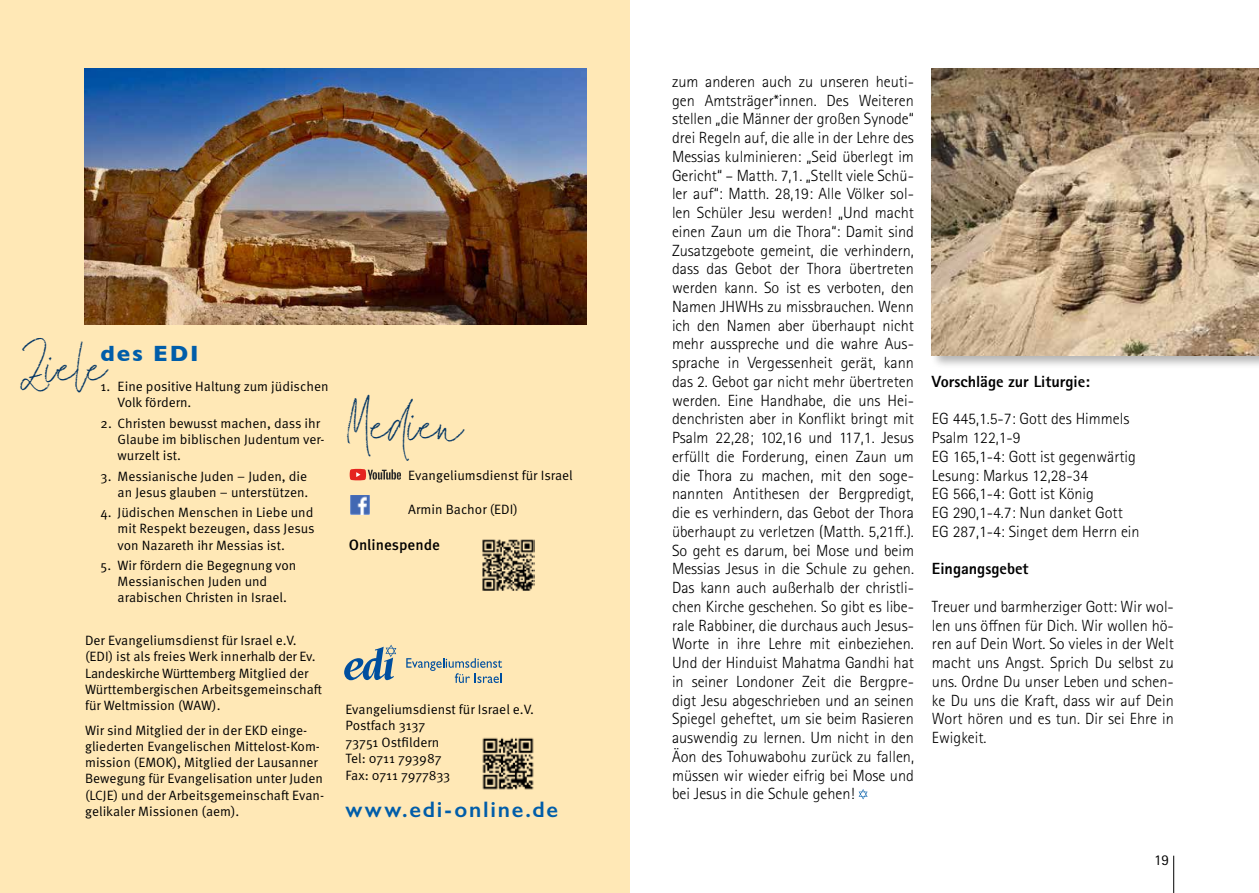
<style>
.page{position:relative;width:1259px;height:893px;background:#fff}
.page>*{position:absolute;margin:0;border:0;box-sizing:border-box;transform-origin:0 0}
.t1{font:45px "Sunday Morning Script";letter-spacing:-.01em;color:#003464}
.t2{font:600 22.5px "Gill Sans";letter-spacing:.08em;color:#005da9}
.t3{font:700 22.5px "Gill Sans";letter-spacing:.085em;color:#005da9}
.t4{font:300 16.2px/18.8px "Rotis Sans Serif Pro";color:#000;text-align:justify}
.t5{font:800 16.2px "Rotis Sans Serif Pro";color:#000}
.t6{font:500 15px "Meta OT";color:#000}
.t7{font:15px "Rotis Sans Serif Pro";color:#000}
.t8{font:13.5px/16.2px "Meta OT Norm";color:#000}
</style>
<div class="page">
<hr style="left:1173px;top:856px;width:1px;height:37px;background:#000">
<div style="left:0;top:0;width:629px;height:893px;background:#ffe8b6"></div>
<img style="left:85px;top:68px;width:502px;height:256px">
<svg style="left:344px;top:645px;width:52px;height:35px"></svg>
<svg style="left:406px;top:658px;width:96px;height:25px"></svg>
<img style="left:482px;top:737px;width:52px;height:53px">
<svg style="left:350px;top:469px;width:51px;height:11px"></svg>
<img style="left:350px;top:495px;width:19px;height:19px">
<img style="left:482px;top:539px;width:52px;height:52px">
<svg style="left:858px;top:789px;width:9px;height:10px"></svg>
<div style="left:929px;top:66px;width:330px;height:303px;background:#000;opacity:.3"></div>
<img style="left:932px;top:68px;width:327px;height:287px">
<h1 class="t1" style="left:20px;top:340px;width:87px">Ziele</h1>
<h2 class="t3" style="left:101px;top:335px;width:99px">des EDI</h2>
<p class="t8" style="left:118px;top:378px;width:212px;text-indent:-17px">1. Eine positive Haltung zum jüdischen<br>Volk fördern.</p>
<p class="t8" style="left:118px;top:415px;width:208px;text-indent:-17px">2. Christen bewusst machen, dass ihr<br>Glaube im biblischen Judentum ver&shy;wurzelt ist.</p>
<p class="t8" style="left:101px;top:468px;width:209px;text-align:right">3. Messianische Juden – Juden, die an Jesus glauben – unterstützen.</p>
<p class="t8" style="left:118px;top:505px;width:199px;text-align:justify;text-indent:-17px">4. Jüdischen Menschen in Liebe und mit Respekt bezeugen, dass Jesus von Nazareth ihr Messias ist.</p>
<p class="t8" style="left:118px;top:557px;width:180px;text-indent:-17px">5. Wir fördern die Begegnung von<br>Messianischen Juden und arabischen Christen in Israel.</p>
<p class="t8" style="left:85px;top:633px;width:239px">Der Evangeliumsdienst für Israel e.V. (EDI) ist als freies Werk innerhalb der Ev.<br>Landeskirche Württemberg Mitglied der Württembergischen Arbeitsgemeinschaft für Weltmission (WAW).</p>
<p class="t8" style="left:85px;top:722px;width:240px">Wir sind Mitglied der in der EKD einge&shy;gliederten Evangelischen Mittelost-Kom&shy;mission (EMOK), Mitglied der Lausanner Bewegung für Evangelisation unter Juden (LCJE) und der Arbeitsgemeinschaft Evan&shy;gelikaler Missionen (aem).</p>
<h1 class="t1" style="left:345px;top:399px;width:120px">Medien</h1>
<p class="t8" style="left:408px;top:468px;width:166px">Evangeliumsdienst für Israel</p>
<p class="t8" style="left:408px;top:501px;width:111px">Armin Bachor (EDI)</p>
<p class="t6" style="left:349px;top:535px;width:93px">Onlinespende</p>
<p class="t8" style="left:345px;top:701px;width:190px">Evangeliumsdienst für Israel e.V.<br>Postfach 3137<br>73751 Ostfildern<br>Tel: 0711 793987<br>Fax: 0711 7977833</p>
<h2 class="t2" style="left:345px;top:796px;width:214px">www.edi-online.de</h2>
<p class="t4" style="left:672px;top:72px;width:243px">zum anderen auch zu unseren heuti&shy;gen Amtsträger*innen. Des Weiteren stellen „die Männer der großen Synode“ drei Regeln auf, die alle in der Lehre des Messias kulminieren: „Seid überlegt im Gericht“ – Matth. 7,1. „Stellt viele Schü&shy;ler auf“: Matth. 28,19: Alle Völker sol&shy;len Schüler Jesu werden! „Und macht einen Zaun um die Thora“: Damit sind Zusatzgebote gemeint, die verhindern, dass das Gebot der Thora übertreten werden kann. So ist es verboten, den Namen JHWHs zu missbrauchen. Wenn ich den Namen aber überhaupt nicht mehr ausspreche und die wahre Aus&shy;sprache in Vergessenheit gerät, kann das 2. Gebot gar nicht mehr übertreten werden. Eine Handhabe, die uns Hei&shy;denchristen aber in Konflikt bringt mit Psalm 22,28; 102,16 und 117,1. Jesus erfüllt die Forderung, einen Zaun um die Thora zu machen, mit den soge&shy;nannten Antithesen der Bergpredigt, die es verhindern, das Gebot der Thora überhaupt zu verletzen (Matth. 5,21ff.).<br>So geht es darum, bei Mose und beim Messias Jesus in die Schule zu gehen.<br>Das kann auch außerhalb der christli&shy;chen Kirche geschehen. So gibt es libe&shy;rale Rabbiner, die durchaus auch Jesus-Worte in ihre Lehre mit einbeziehen.<br>Und der Hinduist Mahatma Gandhi hat in seiner Londoner Zeit die Bergpre&shy;digt Jesu abgeschrieben und an seinen Spiegel geheftet, um sie beim Rasieren auswendig zu lernen. Um nicht in den Äon des Tohuwabohu zurück zu fallen, müssen wir wieder eifrig bei Mose und bei Jesus in die Schule gehen!</p>
<p class="t5" style="left:932px;top:371px;width:160px">Vorschläge zur Liturgie:</p>
<p class="t4" style="left:932px;top:410px;width:209px;text-align:left">EG 445,1.5-7: Gott des Himmels<br>Psalm 122,1-9<br>EG 165,1-4: Gott ist gegenwärtig<br>Lesung: Markus 12,28-34<br>EG 566,1-4: Gott ist König<br>EG 290,1-4.7: Nun danket Gott<br>EG 287,1-4: Singet dem Herrn ein</p>
<p class="t5" style="left:932px;top:558px;width:98px">Eingangsgebet</p>
<p class="t4" style="left:932px;top:597px;width:243px">Treuer und barmherziger Gott: Wir wol&shy;len uns öffnen für Dich. Wir wollen hö&shy;ren auf Dein Wort. So vieles in der Welt macht uns Angst. Sprich Du selbst zu uns. Ordne Du unser Leben und schen&shy;ke Du uns die Kraft, dass wir auf Dein Wort hören und es tun. Dir sei Ehre in Ewigkeit.</p>
<p class="t7" style="left:1154px;top:851px;width:16px">19</p>
</div>
